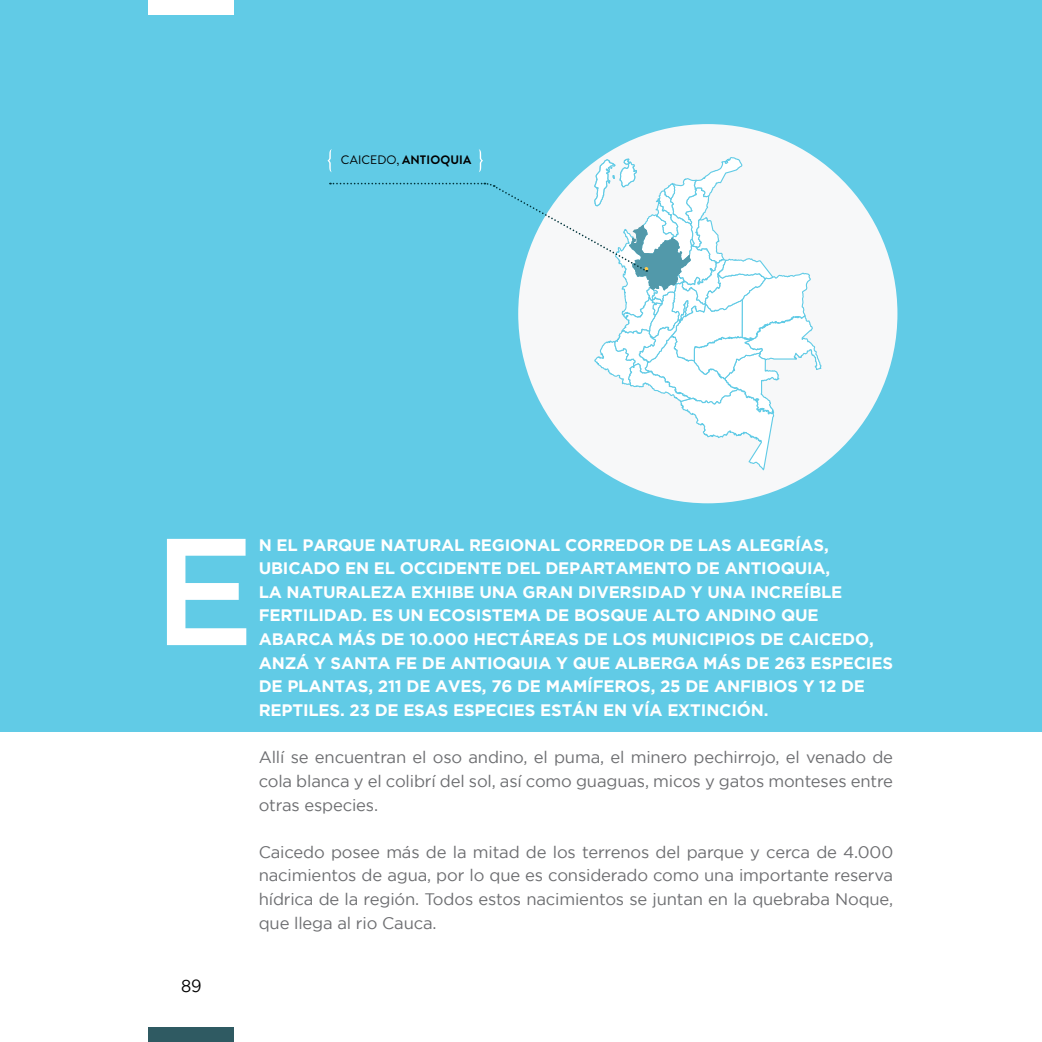
<style>
.page{position:relative;width:1042px;height:1042px;background:#fff}
.page>*{position:absolute;margin:0;border:0;box-sizing:border-box;transform-origin:0 0}
.t1{font:17.5px "Gotham";color:#000;scale:.92 1}
.t2{font:700 16.62px/23.6px "Gotham";letter-spacing:-.01em;color:#fff}
.t3{font:16.62px/23.6px "Gotham";letter-spacing:-.01em;color:#6d6e71;text-align:justify}
.t4{font:700 12.25px "Brandon Text";letter-spacing:.01em;color:#000}
.s1{font-weight:400}
</style>
<div class="page">
<div style="left:149px;top:1027px;width:85px;height:15px;background:#2f5a62"></div>
<div style="left:0;top:0;width:1042px;height:732px;background:#61cbe6"></div>
<div style="left:518px;top:124px;width:379px;height:379px;background:#f7f8f9;border-radius:50%"></div>
<svg style="left:167px;top:539px;width:79px;height:106px"></svg>
<div style="left:149px;top:0;width:85px;height:15px;background:#fff"></div>
<svg style="left:327px;top:124px;width:497px;height:376px"></svg>
<p class="t4" style="left:341px;top:153px;width:132px"><span class="s1">CAICEDO,</span> ANTIOQUIA</p>
<p class="t1" style="left:181px;top:975px;width:24px">89</p>
<p class="t2" style="left:259px;top:534px;width:636px">N EL PARQUE NATURAL REGIONAL CORREDOR DE LAS ALEGRÍAS, UBICADO EN EL OCCIDENTE DEL DEPARTAMENTO DE ANTIOQUIA,<br>LA NATURALEZA EXHIBE UNA GRAN DIVERSIDAD Y UNA INCREÍBLE FERTILIDAD. ES UN ECOSISTEMA DE BOSQUE ALTO ANDINO QUE ABARCA MÁS DE 10.000 HECTÁREAS DE LOS MUNICIPIOS DE CAICEDO, ANZÁ Y SANTA FE DE ANTIOQUIA Y QUE ALBERGA MÁS DE 263 ESPECIES DE PLANTAS, 211 DE AVES, 76 DE MAMÍFEROS, 25 DE ANFIBIOS Y 12 DE REPTILES. 23 DE ESAS ESPECIES ESTÁN EN VÍA EXTINCIÓN.</p>
<p class="t3" style="left:259px;top:746px;width:636px">Allí se encuentran el oso andino, el puma, el minero pechirrojo, el venado de cola blanca y el colibrí del sol, así como guaguas, micos y gatos monteses entre otras especies.</p>
<p class="t3" style="left:259px;top:841px;width:636px">Caicedo posee más de la mitad de los terrenos del parque y cerca de 4.000 nacimientos de agua, por lo que es considerado como una importante reserva hídrica de la región. Todos estos nacimientos se juntan en la quebraba Noque, que llega al rio Cauca.</p>
</div>
